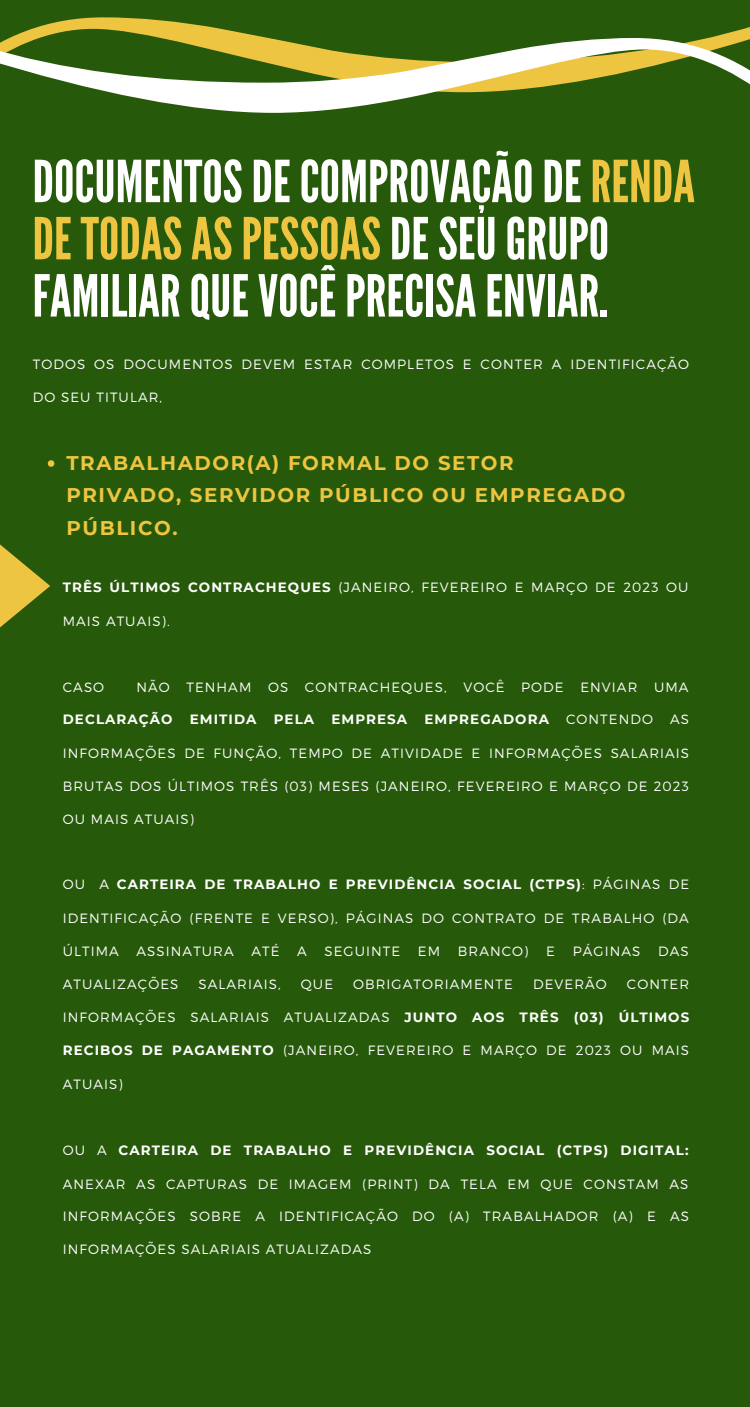
<style>
.page{position:relative;width:750px;height:1407px;background:#fff}
.page>*{position:absolute;margin:0;border:0;box-sizing:border-box;transform-origin:0 0}
.t1{font:57.75px/57.1px "League Gothic";color:#fff}
.t2{font:700 19.75px/32.8px "Montserrat";letter-spacing:.08em;color:#eec540}
.t3{font:300 13.38px "Montserrat";letter-spacing:.08em;color:#fff}
.t4{font:700 13.38px "Montserrat";letter-spacing:.08em;color:#fff}
.s1{color:#eec540}
.s2{font-weight:700}
.s3{font-weight:300}
</style>
<div class="page">
<div style="left:0;top:0;width:750px;height:1406px;background:#27590b"></div>
<svg style="left:9px;top:17px;width:741px;height:21px"></svg>
<svg style="left:48px;top:460px;width:6px;height:7px"></svg>
<svg style="left:0;top:38px;width:750px;height:75px"></svg>
<svg style="left:0;top:544px;width:50px;height:84px"></svg>
<h1 class="t1" style="left:33px;top:154px;width:664px">DOCUMENTOSDECOMPROVAÇÃODE<span class="s1">RENDA<br>DETODASASPESSOAS</span>DESEUGRUPO<br>FAMILIARQUEVOCÊPRECISAENVIAR.</h1>
<p class="t3" style="left:33px;top:356px;width:658px">TODOS OS DOCUMENTOS DEVEM ESTAR COMPLETOS E CONTER A IDENTIFICAÇÃO</p>
<p class="t3" style="left:33px;top:389px;width:131px">DO SEU TITULAR,</p>
<h2 class="t2" style="left:66px;top:446px;width:561px">TRABALHADOR(A) FORMAL DO SETOR<br>PRIVADO, SERVIDOR PÚBLICO OU EMPREGADO<br>PÚBLICO.</h2>
<p class="t3" style="left:63px;top:578px;width:627px"><span class="s2">TRÊS ÚLTIMOS CONTRACHEQUES</span> (JANEIRO, FEVEREIRO E MARÇO DE 2023 OU</p>
<p class="t3" style="left:63px;top:612px;width:108px">MAIS ATUAIS).</p>
<p class="t3" style="left:63px;top:678px;width:43px">CASO</p>
<p class="t3" style="left:136px;top:678px;width:554px">NÃO TENHAM OS CONTRACHEQUES, VOCÊ PODE ENVIAR UMA</p>
<p class="t4" style="left:63px;top:711px;width:111px">DECLARAÇÃO</p>
<p class="t4" style="left:190px;top:711px;width:68px">EMITIDA</p>
<p class="t4" style="left:274px;top:711px;width:42px">PELA</p>
<p class="t4" style="left:331px;top:711px;width:77px">EMPRESA</p>
<p class="t4" style="left:424px;top:711px;width:126px">EMPREGADORA</p>
<p class="t3" style="left:566px;top:710px;width:88px">CONTENDO</p>
<p class="t3" style="left:670px;top:710px;width:20px">AS</p>
<p class="t3" style="left:63px;top:744px;width:628px">INFORMAÇÕES DE FUNÇÃO, TEMPO DE ATIVIDADE E INFORMAÇÕES SALARIAIS</p>
<p class="t3" style="left:63px;top:777px;width:628px">BRUTAS DOS ÚLTIMOS TRÊS (03) MESES (JANEIRO, FEVEREIRO E MARÇO DE 2023</p>
<p class="t3" style="left:63px;top:810px;width:133px">OU MAIS ATUAIS)</p>
<p class="t4" style="left:63px;top:876px;width:628px"><span class="s3">OU A</span> CARTEIRA DE TRABALHO E PREVIDÊNCIA SOCIAL (CTPS)<span class="s3">: PÁGINAS DE</span></p>
<p class="t3" style="left:63px;top:909px;width:628px">IDENTIFICAÇÃO (FRENTE E VERSO), PÁGINAS DO CONTRATO DE TRABALHO (DA</p>
<p class="t3" style="left:63px;top:942px;width:58px">ÚLTIMA</p>
<p class="t3" style="left:137px;top:942px;width:99px">ASSINATURA</p>
<p class="t3" style="left:251px;top:942px;width:30px">ATÉ</p>
<p class="t3" style="left:297px;top:942px;width:11px">A</p>
<p class="t3" style="left:325px;top:942px;width:77px">SEGUINTE</p>
<p class="t3" style="left:418px;top:942px;width:24px">EM</p>
<p class="t3" style="left:458px;top:942px;width:72px">BRANCO)</p>
<p class="t3" style="left:546px;top:942px;width:10px">E</p>
<p class="t3" style="left:573px;top:942px;width:69px">PÁGINAS</p>
<p class="t3" style="left:658px;top:942px;width:32px">DAS</p>
<p class="t3" style="left:63px;top:975px;width:117px">ATUALIZAÇÕES</p>
<p class="t3" style="left:198px;top:975px;width:84px">SALARIAIS,</p>
<p class="t3" style="left:301px;top:975px;width:34px">QUE</p>
<p class="t3" style="left:353px;top:975px;width:161px">OBRIGATORIAMENTE</p>
<p class="t3" style="left:533px;top:975px;width:75px">DEVERÃO</p>
<p class="t3" style="left:627px;top:975px;width:64px">CONTER</p>
<p class="t3" style="left:63px;top:1008px;width:628px">INFORMAÇÕES SALARIAIS ATUALIZADAS <span class="s2">JUNTO AOS TRÊS (03) ÚLTIMOS</span></p>
<p class="t3" style="left:63px;top:1041px;width:628px"><span class="s2">RECIBOS DE PAGAMENTO</span> (JANEIRO, FEVEREIRO E MARÇO DE 2023 OU MAIS</p>
<p class="t3" style="left:63px;top:1075px;width:61px">ATUAIS)</p>
<p class="t4" style="left:63px;top:1141px;width:627px"><span class="s3">OU A</span> CARTEIRA DE TRABALHO E PREVIDÊNCIA SOCIAL (CTPS) DIGITAL:</p>
<p class="t3" style="left:63px;top:1175px;width:627px">ANEXAR AS CAPTURAS DE IMAGEM (PRINT) DA TELA EM QUE CONSTAM AS</p>
<p class="t3" style="left:63px;top:1207px;width:628px">INFORMAÇÕES SOBRE A IDENTIFICAÇÃO DO (A) TRABALHADOR (A) E AS</p>
<p class="t3" style="left:63px;top:1240px;width:310px">INFORMAÇÕES SALARIAIS ATUALIZADAS</p>
</div>
